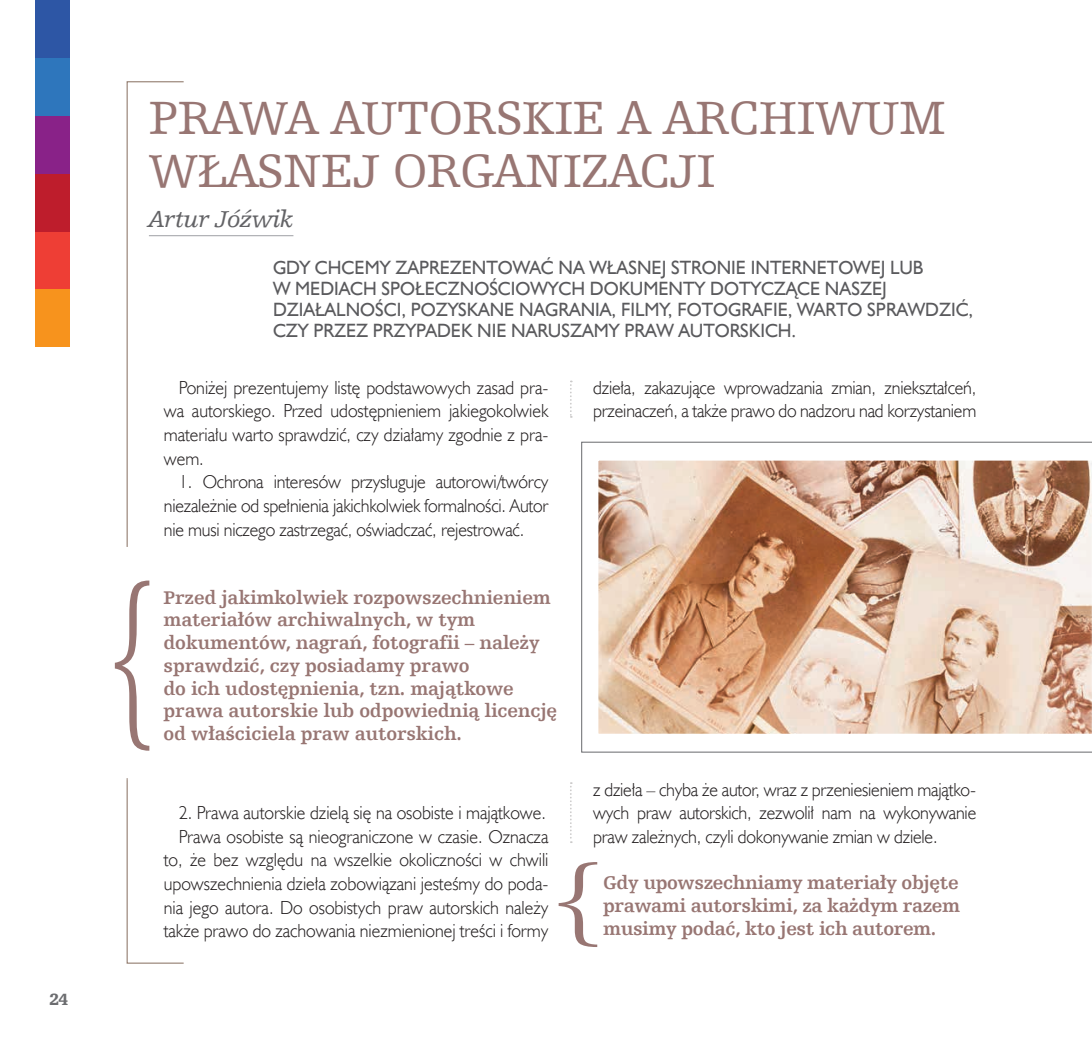
<style>
.page{position:relative;width:1092px;height:1042px;background:#fff}
.page>*{position:absolute;margin:0;border:0;box-sizing:border-box;transform-origin:0 0}
.Tytulik1{font:198.1px "Humst Slab 712 EU";color:#987673;scale:.53 1}
.Tytulik1-2{font:98.88px "Humst Slab 712 EU";color:#987673;scale:1.19 1}
.Tytulik1-3{font:49px/52.5px "Humst Slab 712 EU";letter-spacing:-.01em;color:#987673}
.Tytulik1-4{font:italic 24.5px "Humst Slab 712 EU";letter-spacing:-.01em;color:#636366}
.LIFT{font:700 19.25px/22.8px "Humst Slab 712 EU";letter-spacing:-.01em;color:#987673;text-align:justify}
.Lead{font:19.25px/21px "Humanst 521 EU";color:#5a5a5d}
.BODY{font:18.9px/23.6px "Humanst 521 Lt EU";letter-spacing:-.01em;color:#231f20;text-align:justify;scale:.95 1}
.t1{font:17.15px "Humst Slab 712 Blk EU";color:#6c6d70}
</style>
<div class="page">
<div style="left:35px;top:0;width:34px;height:58px;background:#2d56a5"></div>
<div style="left:35px;top:116px;width:34px;height:58px;background:#892288"></div>
<div style="left:35px;top:58px;width:34px;height:58px;background:#2e76bc"></div>
<div style="left:35px;top:174px;width:34px;height:57px;background:#be1d2c"></div>
<div style="left:35px;top:231px;width:34px;height:58px;background:#ee3e35"></div>
<div style="left:35px;top:289px;width:34px;height:58px;background:#f7931d"></div>
<div style="left:126px;top:81px;width:58px;height:882px;border:1px solid #978275"></div>
<svg style="left:570px;top:380px;width:1px;height:38px"></svg>
<svg style="left:570px;top:782px;width:1px;height:61px"></svg>
<hr style="left:149px;top:235px;width:144px;height:1px;background:#b2b3b7">
<div style="left:147px;top:100px;width:799px;height:90px;background:#fff"></div>
<svg style="left:581px;top:442px;width:510px;height:310px"></svg>
<div style="left:104px;top:546px;width:120px;height:234px;background:#fff"></div>
<svg style="left:593px;top:455px;width:496px;height:284px;background:#d8b69e"></svg>
<hr style="left:1089px;top:453px;width:2px;height:288px;background:#fff;opacity:.35">
<svg style="left:1091px;top:462px;width:1px;height:272px"></svg>
<p class="t1" style="left:50px;top:988px;width:20px">24</p>
<p class="Tytulik1-3" style="left:149px;top:92px;width:798px">PRAWA AUTORSKIE A ARCHIWUM<br>WŁASNEJ ORGANIZACJI</p>
<p class="Tytulik1-4" style="left:149px;top:204px;width:146px">Artur Jóźwik</p>
<p class="Lead" style="left:273px;top:257px;width:701px">GDY CHCEMY ZAPREZENTOWAĆ NA WŁASNEJ STRONIE INTERNETOWEJ LUB<br>W MEDIACH SPOŁECZNOŚCIOWYCH DOKUMENTY DOTYCZĄCE NASZEJ DZIAŁALNOŚCI, POZYSKANE NAGRANIA, FILMY, FOTOGRAFIE, WARTO SPRAWDZIĆ, CZY PRZEZ PRZYPADEK NIE NARUSZAMY PRAW AUTORSKICH.</p>
<p class="BODY" style="left:164px;top:375px;width:406px;text-indent:15px">Poniżej prezentujemy listę podstawowych zasad pra&shy;wa autorskiego. Przed udostępnieniem jakiegokolwiek materiału warto sprawdzić, czy działamy zgodnie z pra&shy;wem.</p>
<p class="BODY" style="left:164px;top:470px;width:406px;text-indent:15px">1. Ochrona interesów przysługuje autorowi/twórcy niezależnie od spełnienia jakichkolwiek formalności. Autor nie musi niczego zastrzegać, oświadczać, rejestrować.</p>
<p class="Tytulik1" style="left:106px;top:542px;width:101px">{</p>
<p class="LIFT" style="left:164px;top:586px;width:395px;text-align:left">Przed jakimkolwiek rozpowszechnieniem materiałów archiwalnych, w tym dokumentów, nagrań, fotografii – należy sprawdzić, czy posiadamy prawo<br>do ich udostępnienia, tzn. majątkowe prawa autorskie lub odpowiednią licencję od właściciela praw autorskich.</p>
<p class="BODY" style="left:593px;top:375px;width:405px">dzieła, zakazujące wprowadzania zmian, zniekształceń, przeinaczeń, a także prawo do nadzoru nad korzystaniem</p>
<p class="BODY" style="left:179px;top:800px;width:388px">2. Prawa autorskie dzielą się na osobiste i majątkowe.</p>
<p class="BODY" style="left:164px;top:824px;width:406px;text-indent:15px">Prawa osobiste są nieograniczone w czasie. Oznacza to, że bez względu na wszelkie okoliczności w chwili upowszechnienia dzieła zobowiązani jesteśmy do poda&shy;nia jego autora. Do osobistych praw autorskich należy także prawo do zachowania niezmienionej treści i formy</p>
<p class="BODY" style="left:593px;top:777px;width:405px">z dzieła – chyba że autor, wraz z przeniesieniem majątko&shy;wych praw autorskich, zezwolił nam na wykonywanie praw zależnych, czyli dokonywanie zmian w dziele.</p>
<p class="LIFT" style="left:603px;top:871px;width:358px">Gdy upowszechniamy materiały objęte prawami autorskimi, za każdym razem musimy podać, kto jest ich autorem.</p>
<p class="Tytulik1-2" style="left:548px;top:843px;width:51px">{</p>
</div>
